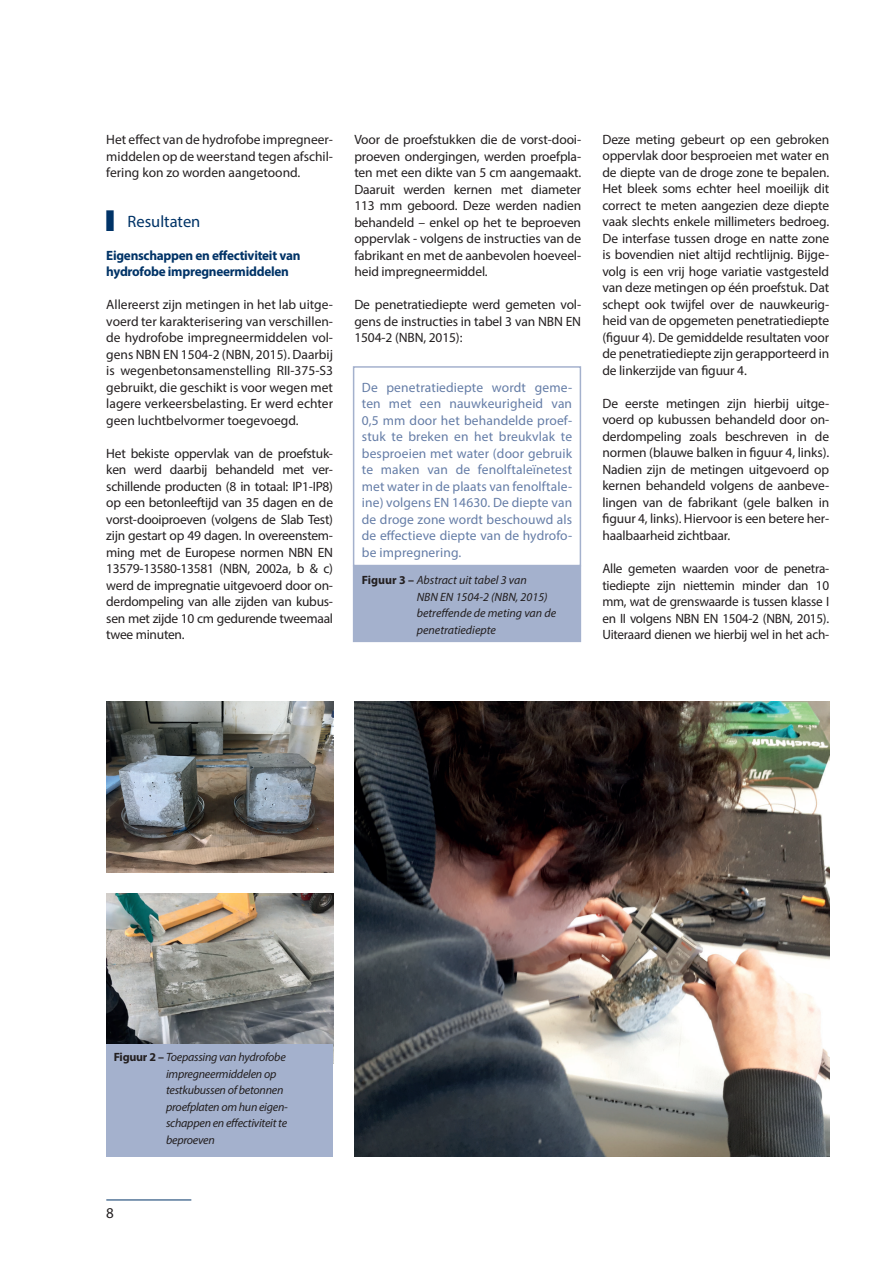
<style>
.page{position:relative;width:893px;height:1263px;background:#fff}
.page>*{position:absolute;margin:0;border:0;box-sizing:border-box;transform-origin:0 0}
.t1{font:16.5px "Myriad Pro";color:#003367}
.t2{font:15px "Myriad Pro";color:#231f20}
.t3{font:13.5px/16.5px "Myriad Pro";letter-spacing:-.01em;color:#231f20;text-align:justify}
.t4{font:13.5px/16.5px "Myriad Pro";letter-spacing:.01em;color:#657da7;text-align:justify}
.t5{font:700 13.5px/16.5px "Myriad Pro";letter-spacing:-.02em;color:#003367}
.t6{font:italic 12px/16.5px "Myriad Pro";letter-spacing:-.02em;color:#231f20}
.t7{font:italic 12px/16.5px "Myriad Pro";color:#231f20}
.s1{font-weight:700;font-style:normal}
</style>
<div class="page">
<hr style="left:106px;top:1199px;width:85px;height:1px;background:#003367">
<img style="left:106px;top:702px;width:227px;height:170px">
<img style="left:106px;top:893px;width:227px;height:151px">
<div style="left:106px;top:1044px;width:227px;height:113px;background:#a4b1cd"></div>
<div style="left:354px;top:566px;width:226px;height:75px;background:#a4b1cd"></div>
<div style="left:353px;top:566px;width:228px;height:76px;border:2px solid #a4b1cd"></div>
<div style="left:353px;top:366px;width:228px;height:200px;border:2px solid #a4b1cd"></div>
<img style="left:354px;top:702px;width:475px;height:455px">
<p class="t3" style="left:106px;top:131px;width:228px">Het effect van de hydrofobe impregneer&shy;middelen op de weerstand tegen afschil&shy;fering kon zo worden aangetoond.</p>
<p class="t1" style="left:106px;top:211px;width:96px">■ Resultaten</p>
<p class="t5" style="left:106px;top:246px;width:196px">Eigenschappen en effectiviteit van hydrofobe impregneermiddelen</p>
<p class="t3" style="left:106px;top:296px;width:228px">Allereerst zijn metingen in het lab uitge&shy;voerd ter karakterisering van verschillen&shy;de hydrofobe impregneermiddelen vol&shy;gens NBN EN 1504-2 (NBN, 2015). Daarbij is wegenbetonsamenstelling RII-375-S3 gebruikt, die geschikt is voor wegen met lagere verkeersbelasting. Er werd echter geen luchtbelvormer toegevoegd.</p>
<p class="t3" style="left:106px;top:445px;width:228px">Het bekiste oppervlak van de proefstuk&shy;ken werd daarbij behandeld met ver&shy;schillende producten (8 in totaal: IP1-IP8) op een betonleeftijd van 35 dagen en de vorst-dooiproeven (volgens de Slab Test) zijn gestart op 49 dagen. In overeenstem&shy;ming met de Europese normen NBN EN 13579-13580-13581 (NBN, 2002a, b &amp; c) werd de impregnatie uitgevoerd door on&shy;derdompeling van alle zijden van kubus&shy;sen met zijde 10 cm gedurende tweemaal twee minuten.</p>
<p class="t3" style="left:354px;top:131px;width:228px">Voor de proefstukken die de vorst-dooi&shy;proeven ondergingen, werden proefpla&shy;ten met een dikte van 5 cm aangemaakt.<br>Daaruit werden kernen met diameter 113 mm geboord. Deze werden nadien behandeld – enkel op het te beproeven oppervlak - volgens de instructies van de fabrikant en met de aanbevolen hoeveel&shy;heid impregneermiddel.</p>
<p class="t3" style="left:354px;top:296px;width:228px">De penetratiediepte werd gemeten vol&shy;gens de instructies in tabel 3 van NBN EN 1504-2 (NBN, 2015):</p>
<p class="t4" style="left:362px;top:379px;width:212px">De penetratiediepte wordt geme&shy;ten met een nauwkeurigheid van 0,5 mm door het behandelde proef&shy;stuk te breken en het breukvlak te besproeien met water (door gebruik te maken van de fenolftaleïnetest met water in de plaats van fenolftale&shy;ïne) volgens EN 14630. De diepte van de droge zone wordt beschouwd als de effectieve diepte van de hydrofo&shy;be impregnering.</p>
<p class="t7" style="left:417px;top:572px;width:141px;text-indent:-55px"><span class="s1">Figuur 3 –</span> Abstract uit tabel 3 van<br>NBN EN 1504-2 (NBN, 2015) betreffende de meting van de penetratiediepte</p>
<p class="t3" style="left:602px;top:131px;width:228px">Deze meting gebeurt op een gebroken oppervlak door besproeien met water en de diepte van de droge zone te bepalen.<br>Het bleek soms echter heel moeilijk dit correct te meten aangezien deze diepte vaak slechts enkele millimeters bedroeg.<br>De interfase tussen droge en natte zone is bovendien niet altijd rechtlijnig. Bijge&shy;volg is een vrij hoge variatie vastgesteld van deze metingen op één proefstuk. Dat schept ook twijfel over de nauwkeurig&shy;heid van de opgemeten penetratiediepte (figuur 4). De gemiddelde resultaten voor de penetratiediepte zijn gerapporteerd in de linkerzijde van figuur 4.</p>
<p class="t3" style="left:602px;top:395px;width:228px">De eerste metingen zijn hierbij uitge&shy;voerd op kubussen behandeld door on&shy;derdompeling zoals beschreven in de normen (blauwe balken in figuur 4, links).<br>Nadien zijn de metingen uitgevoerd op kernen behandeld volgens de aanbeve&shy;lingen van de fabrikant (gele balken in figuur 4, links). Hiervoor is een betere her&shy;haalbaarheid zichtbaar.</p>
<p class="t3" style="left:602px;top:560px;width:228px">Alle gemeten waarden voor de penetra&shy;tiediepte zijn niettemin minder dan 10 mm, wat de grenswaarde is tussen klasse I en II volgens NBN EN 1504-2 (NBN, 2015).<br>Uiteraard dienen we hierbij wel in het ach-</p>
<p class="t6" style="left:166px;top:1048px;width:123px;text-indent:-52px"><span class="s1">Figuur 2 –</span> Toepassing van hydrofobe impregneermiddelen op testkubussen of betonnen proefplaten om hun eigen&shy;schappen en effectiviteit te beproeven</p>
<p class="t2" style="left:106px;top:1203px;width:9px">8</p>
</div>
